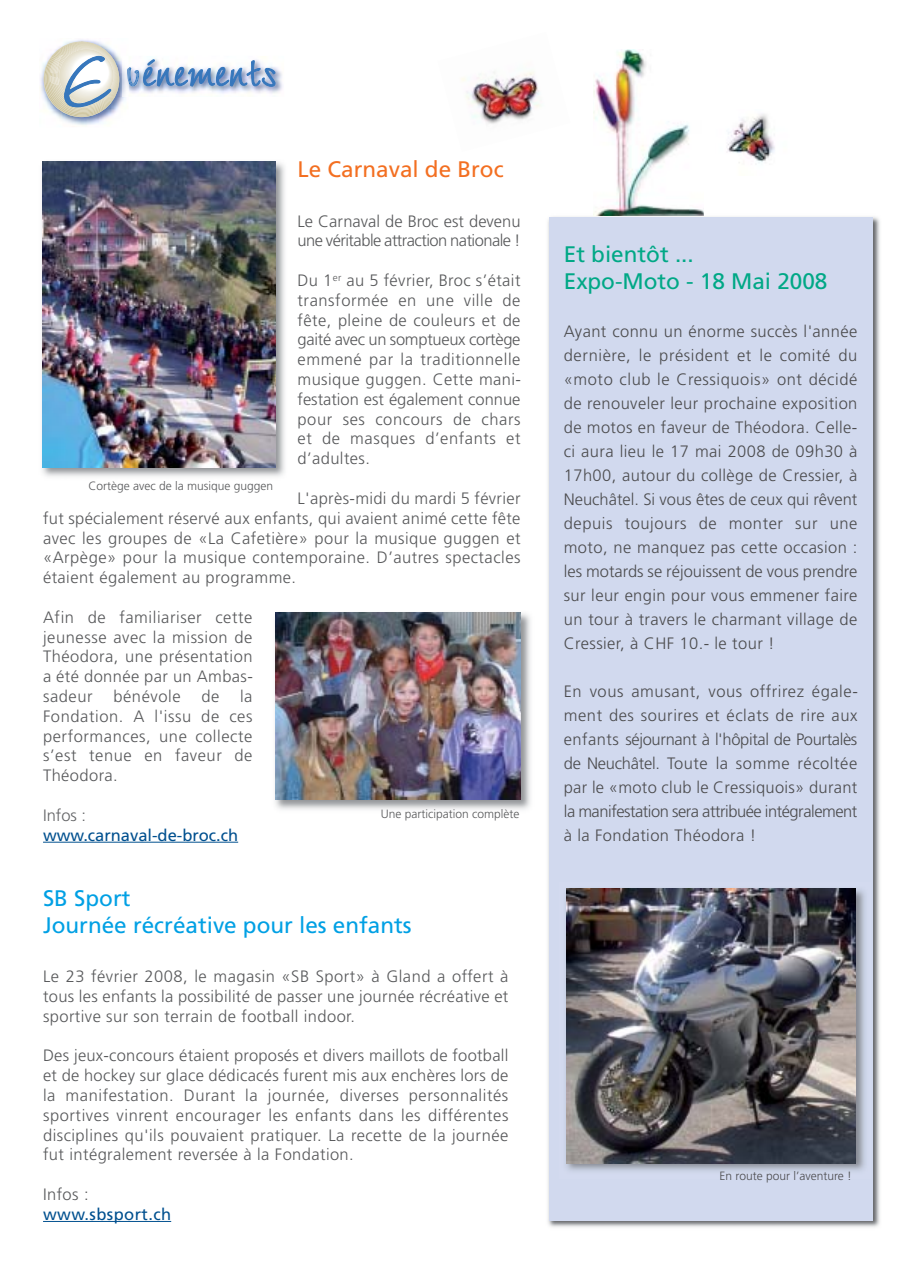
<style>
.page{position:relative;width:915px;height:1263px;background:#fff}
.page>*{position:absolute;margin:0;border:0;box-sizing:border-box;transform-origin:0 0}
.t1{font:22.5px/27px "Frutiger";color:#00a0e4}
.t2{font:22.5px/27px "Frutiger";color:#00a886}
.t3{font:22.5px "Frutiger";color:#f36f21}
.t4{font:300 16.5px/19.8px "Frutiger";letter-spacing:.025em;color:#58595b;text-align:justify}
.t5{font:300 16.5px/24px "Frutiger";letter-spacing:.025em;color:#4c4c4e;text-align:justify}
.t6{font:300 16.5px/19.8px "Frutiger";letter-spacing:-.03em;color:#58595b}
.t7{font:16.5px "Frutiger";color:#00508f}
.t8{font:16.5px "Frutiger";letter-spacing:.025em;color:#00508f}
.t9{font:300 16.5px "Frutiger";color:#636466}
.t10{font:300 12px "Frutiger";color:#58595b}
.t11{font:300 12px "Frutiger";color:#4c4c4e}
</style>
<div class="page">
<img style="left:461px;top:71px;width:79px;height:53px">
<img style="left:129px;top:58px;width:154px;height:36px">
<img style="left:40px;top:40px;width:87px;height:85px">
<svg style="left:127px;top:59px;width:149px;height:31px"></svg>
<svg style="left:44px;top:42px;width:75px;height:75px"></svg>
<img style="left:548px;top:212px;width:332px;height:1015px">
<div style="left:548px;top:217px;width:324px;height:1003px;background:#d1d9ee"></div>
<hr style="left:43px;top:842px;width:195px;height:1px;background:#00508f">
<img style="left:566px;top:888px;width:299px;height:283px">
<img style="left:566px;top:889px;width:288px;height:274px">
<hr style="left:43px;top:1221px;width:128px;height:1px;background:#00508f">
<img style="left:42px;top:161px;width:243px;height:316px">
<img style="left:42px;top:161px;width:233px;height:307px">
<img style="left:275px;top:612px;width:256px;height:198px">
<img style="left:275px;top:613px;width:245px;height:186px">
<img style="left:593px;top:50px;width:110px;height:166px">
<img style="left:727px;top:114px;width:48px;height:49px">
<h1 class="t3" style="left:297px;top:160px;width:207px">Le Carnaval de Broc</h1>
<p class="t6" style="left:297px;top:212px;width:224px">Le Carnaval de Broc est devenu une véritable attraction nationale !</p>
<p class="t4" style="left:297px;top:272px;width:225px">Du 1<sup>er</sup> au 5 février, Broc s’était transformée en une ville de fête, pleine de couleurs et de gaité avec un somptueux cortège emmené par la traditionnelle musique guggen. Cette mani&shy;festation est également connue pour ses concours de chars et de masques d’enfants et d’adultes.</p>
<p class="t4" style="left:43px;top:489px;width:479px;text-indent:254px">L'après-midi du mardi 5 février fut spécialement réservé aux enfants, qui avaient animé cette fête avec les groupes de «La Cafetière» pour la musique guggen et «Arpège» pour la musique contemporaine. D’autres spectacles étaient également au programme.</p>
<p class="t4" style="left:43px;top:608px;width:211px">Afin de familiariser cette jeunesse avec la mission de Théodora, une présentation a été donnée par un Ambas&shy;sadeur</p>
<p class="t10" style="left:89px;top:481px;width:186px">Cortège avec de la musique guggen</p>
<p class="t4" style="left:43px;top:687px;width:211px;text-indent:197px">la Fondation. A l'issu de ces performances, une collecte s’est tenue en faveur de Théodora.</p>
<p class="t9" style="left:43px;top:808px;width:45px">Infos :</p>
<p class="t7" style="left:43px;top:828px;width:196px">www.carnaval-de-broc.ch</p>
<p class="t4" style="left:113px;top:687px;width:69px">bénévole</p>
<p class="t4" style="left:201px;top:687px;width:19px">de</p>
<p class="t10" style="left:381px;top:809px;width:140px">Une participation complète</p>
<h1 class="t1" style="left:43px;top:886px;width:370px">SB Sport<br>Journée récréative pour les enfants</h1>
<p class="t4" style="left:43px;top:968px;width:466px">Le 23 février 2008, le magasin «SB Sport» à Gland a offert à tous les enfants la possibilité de passer une journée récréative et sportive sur son terrain de football indoor.</p>
<p class="t4" style="left:43px;top:1047px;width:467px">Des jeux-concours étaient proposés et divers maillots de football et de hockey sur glace dédicacés furent mis aux enchères lors de la manifestation. Durant la journée, diverses personnalités sportives vinrent encourager les enfants dans les différentes disciplines qu'ils pouvaient pratiquer. La recette de la journée fut intégralement reversée à la Fondation.</p>
<p class="t4" style="left:43px;top:1185px;width:47px">Infos :</p>
<p class="t8" style="left:43px;top:1207px;width:130px">www.sbsport.ch</p>
<h1 class="t2" style="left:563px;top:243px;width:265px">Et bientôt ...<br>Expo-Moto - 18 Mai 2008</h1>
<p class="t5" style="left:563px;top:321px;width:295px">Ayant connu un énorme succès l'année dernière, le président et le comité du «moto club le Cressiquois» ont décidé de renouveler leur prochaine exposition de motos en faveur de Théodora. Celle&shy;ci aura lieu le 17 mai 2008 de 09h30 à 17h00, autour du collège de Cressier, à Neuchâtel. Si vous êtes de ceux qui rêvent depuis toujours de monter sur une moto, ne manquez pas cette occasion : les motards se réjouissent de vous prendre sur leur engin pour vous emmener faire un tour à travers le charmant village de Cressier, à CHF 10.- le tour !</p>
<p class="t5" style="left:563px;top:681px;width:295px">En vous amusant, vous offrirez égale&shy;ment des sourires et éclats de rire aux enfants séjournant à l'hôpital de Pourtalès de Neuchâtel. Toute la somme récoltée par le «moto club le Cressiquois» durant la manifestation sera attribuée intégralement à la Fondation Théodora !</p>
<p class="t11" style="left:719px;top:1171px;width:134px">En route pour l’aventure !</p>
</div>
